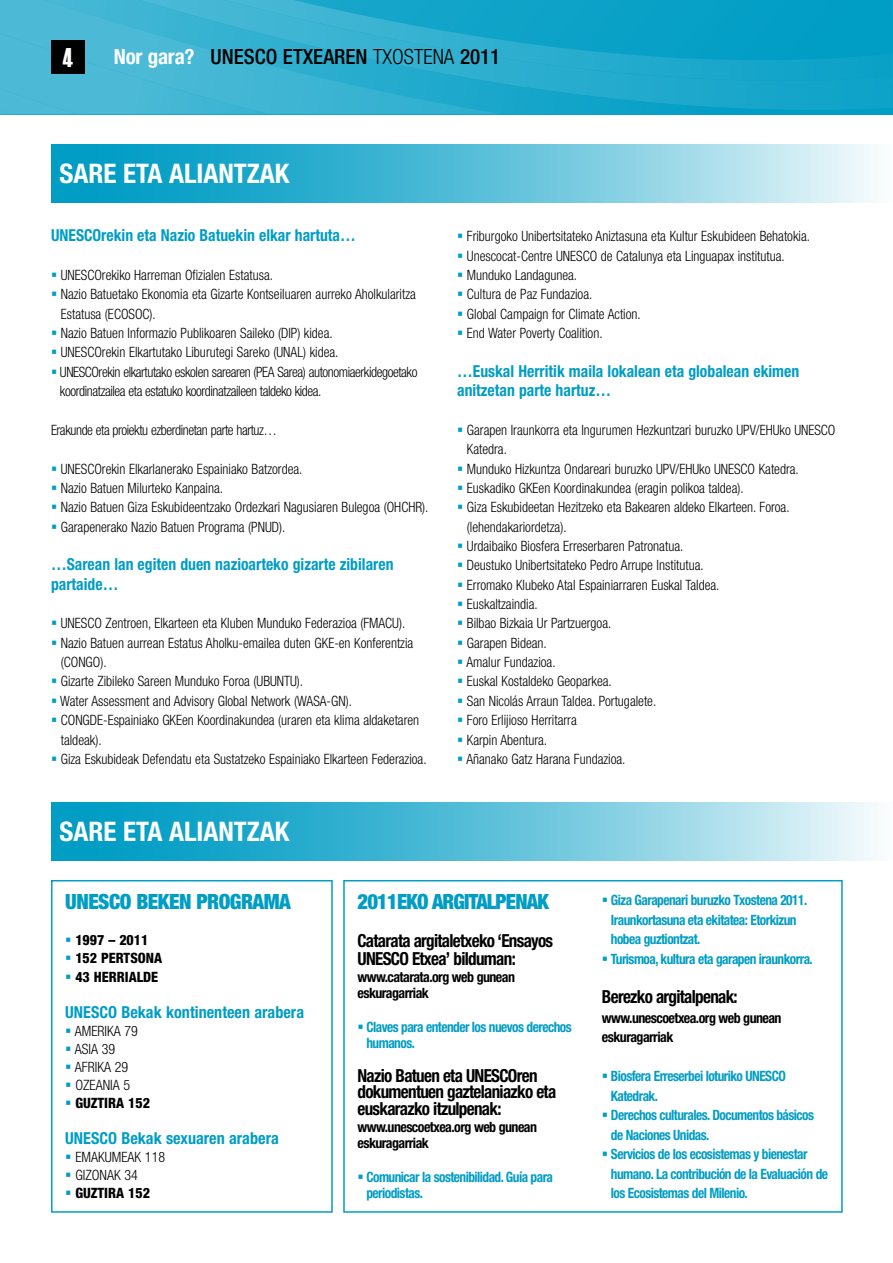
<style>
.page{position:relative;width:893px;height:1263px;background:#fff}
.page>*{position:absolute;margin:0;border:0;box-sizing:border-box;transform-origin:0 0}
.t1{font:700 condensed 27px "Helvetica Neue LT Std";color:#fff}
.t2{font:27px "Haettenschweiler";color:#fff;scale:.85 1}
.t3{font:900 condensed 21px "Helvetica Neue LT Std";letter-spacing:-.025em;color:#009dc5}
.t4{font:500 condensed 21px "Helvetica Neue LT Std";color:#000}
.t5{font:700 condensed 18px/16.6px "Helvetica Neue LT Std";letter-spacing:-.04em;color:#000;scale:.95 1}
.t6{font:700 condensed 16.5px/19.4px "Helvetica Neue LT Std";color:#009dc5;scale:.95 1}
.t7{font:700 condensed 16.5px "Helvetica Neue LT Std";color:#009dc5}
.t8{font:300 condensed 14.25px/19.4px "Helvetica Neue LT Std";color:#000;scale:.95 1}
.t9{font:700 condensed 14.25px/19.5px "Helvetica Neue LT Std";letter-spacing:-.04em;color:#009dc5;scale:.94 1}
.t10{font:300 condensed 14.25px/19.4px "Helvetica Neue LT Std";letter-spacing:-.03em;color:#000;scale:.95 1}
.t11{font:700 condensed 14.25px/16.6px "Helvetica Neue LT Std";letter-spacing:-.04em;color:#000}
.t12{font:300 condensed 14.25px "Helvetica Neue LT Std";color:#000}
.t13{font:800 condensed 14.25px "Helvetica Neue LT Std";color:#000}
.s1{font-weight:700;color:#fff}
.s2{font-weight:300}
.s3{color:#009dc5}
</style>
<div class="page">
<svg style="left:51px;top:145px;width:826px;height:58px;background:#5fc1da"></svg>
<svg style="left:51px;top:802px;width:826px;height:59px;background:#5fc1da"></svg>
<svg style="left:45px;top:0;width:848px;height:115px;background:#0fa3c8"></svg>
<svg style="left:0;top:0;width:501px;height:114px;background:#32b0d0"></svg>
<svg style="left:0;top:33px;width:267px;height:81px;background:#46b8d4"></svg>
<svg style="left:892px;top:0;width:1px;height:114px"></svg>
<div style="left:51px;top:40px;width:34px;height:34px;background:#000"></div>
<div style="left:343px;top:880px;width:500px;height:333px;border:2px solid #009dc5"></div>
<div style="left:51px;top:880px;width:282px;height:333px;border:2px solid #009dc5"></div>
<h1 class="t2" style="left:63px;top:39px;width:13px">4</h1>
<h2 class="t4" style="left:114px;top:44px;width:388px"><span class="s1">Nor gara?</span> UNESCO ETXEAREN <span class="s2">TXOSTENA</span> 2011</h2>
<h1 class="t1" style="left:60px;top:157px;width:231px">Sare eta aliantzak</h1>
<p class="t6" style="left:51px;top:226px;width:322px">UNESCOrekin eta Nazio Batuekin elkar hartuta…</p>
<p class="t8" style="left:51px;top:265px;width:235px"><span class="s3">▪</span> UNESCOrekiko Harreman Ofizialen Estatusa.</p>
<p class="t8" style="left:61px;top:285px;width:375px;text-indent:-10px"><span class="s3">▪</span> Nazio Batuetako Ekonomia eta Gizarte Kontseiluaren aurreko Aholkularitza<br>Estatusa (ECOSOC).</p>
<p class="t8" style="left:51px;top:323px;width:298px"><span class="s3">▪</span> Nazio Batuen Informazio Publikoaren Saileko (DIP) kidea.</p>
<p class="t8" style="left:51px;top:343px;width:304px"><span class="s3">▪</span> UNESCOrekin Elkartutako Liburutegi Sareko (UNAL) kidea.</p>
<p class="t10" style="left:60px;top:362px;width:378px;text-indent:-9px"><span class="s3">▪</span> UNESCOrekin elkartutako eskolen sarearen (PEA Sarea) autonomiaerkidegoetako koordinatzailea eta estatuko koordinatzaileen taldeko kidea.</p>
<p class="t10" style="left:51px;top:420px;width:239px">Erakunde eta proiektu ezberdinetan parte hartuz…</p>
<p class="t8" style="left:51px;top:459px;width:266px"><span class="s3">▪</span> UNESCOrekin Elkarlanerako Espainiako Batzordea.</p>
<p class="t8" style="left:51px;top:478px;width:183px"><span class="s3">▪</span> Nazio Batuen Milurteko Kanpaina.</p>
<p class="t8" style="left:51px;top:497px;width:399px"><span class="s3">▪</span> Nazio Batuen Giza Eskubideentzako Ordezkari Nagusiaren Bulegoa (OHCHR).</p>
<p class="t8" style="left:51px;top:517px;width:248px"><span class="s3">▪</span> Garapenerako Nazio Batuen Programa (PNUD).</p>
<p class="t6" style="left:51px;top:555px;width:362px">…Sarean lan egiten duen nazioarteko gizarte zibilaren partaide…</p>
<p class="t8" style="left:51px;top:613px;width:374px"><span class="s3">▪</span> UNESCO Zentroen, Elkarteen eta Kluben Munduko Federazioa (FMACU).</p>
<p class="t8" style="left:61px;top:633px;width:373px;text-indent:-10px"><span class="s3">▪</span> Nazio Batuen aurrean Estatus Aholku-emailea duten GKE-en Konferentzia (CONGO).</p>
<p class="t8" style="left:51px;top:672px;width:267px"><span class="s3">▪</span> Gizarte Zibileko Sareen Munduko Foroa (UBUNTU).</p>
<p class="t8" style="left:51px;top:691px;width:318px"><span class="s3">▪</span> Water Assessment and Advisory Global Network (WASA-GN).</p>
<p class="t8" style="left:61px;top:710px;width:379px;text-indent:-10px"><span class="s3">▪</span> CONGDE-Espainiako GKEen Koordinakundea (uraren eta klima aldaketaren taldeak).</p>
<p class="t8" style="left:51px;top:749px;width:397px"><span class="s3">▪</span> Giza Eskubideak Defendatu eta Sustatzeko Espainiako Elkarteen Federazioa.</p>
<h1 class="t1" style="left:60px;top:815px;width:231px">Sare eta aliantzak</h1>
<p class="t8" style="left:457px;top:227px;width:373px"><span class="s3">▪</span> Friburgoko Unibertsitateko Aniztasuna eta Kultur Eskubideen Behatokia.</p>
<p class="t8" style="left:457px;top:246px;width:346px"><span class="s3">▪</span> Unescocat-Centre UNESCO de Catalunya eta Linguapax institutua.</p>
<p class="t8" style="left:457px;top:265px;width:128px"><span class="s3">▪</span> Munduko Landagunea.</p>
<p class="t8" style="left:457px;top:285px;width:144px"><span class="s3">▪</span> Cultura de Paz Fundazioa.</p>
<p class="t8" style="left:457px;top:304px;width:195px"><span class="s3">▪</span> Global Campaign for Climate Action.</p>
<p class="t8" style="left:457px;top:323px;width:155px"><span class="s3">▪</span> End Water Poverty Coalition.</p>
<p class="t6" style="left:457px;top:361px;width:362px">…Euskal Herritik maila lokalean eta globalean ekimen anitzetan parte hartuz…</p>
<p class="t8" style="left:467px;top:420px;width:389px;text-indent:-10px"><span class="s3">▪</span> Garapen Iraunkorra eta Ingurumen Hezkuntzari buruzko UPV/EHUko UNESCO<br>Katedra.</p>
<p class="t8" style="left:457px;top:459px;width:361px"><span class="s3">▪</span> Munduko Hizkuntza Ondareari buruzko UPV/EHUko UNESCO Katedra.</p>
<p class="t8" style="left:457px;top:478px;width:303px"><span class="s3">▪</span> Euskadiko GKEen Koordinakundea (eragin polikoa taldea).</p>
<p class="t8" style="left:467px;top:497px;width:341px;text-indent:-10px"><span class="s3">▪</span> Giza Eskubideetan Hezitzeko eta Bakearen aldeko Elkarteen. Foroa. (lehendakariordetza).</p>
<p class="t8" style="left:457px;top:536px;width:240px"><span class="s3">▪</span> Urdaibaiko Biosfera Erreserbaren Patronatua.</p>
<p class="t8" style="left:457px;top:555px;width:261px"><span class="s3">▪</span> Deustuko Unibertsitateko Pedro Arrupe Institutua.</p>
<p class="t8" style="left:457px;top:575px;width:278px"><span class="s3">▪</span> Erromako Klubeko Atal Espainiarraren Euskal Taldea.</p>
<p class="t8" style="left:457px;top:594px;width:86px"><span class="s3">▪</span> Euskaltzaindia.</p>
<p class="t8" style="left:457px;top:614px;width:164px"><span class="s3">▪</span> Bilbao Bizkaia Ur Partzuergoa.</p>
<p class="t8" style="left:457px;top:633px;width:96px"><span class="s3">▪</span> Garapen Bidean.</p>
<p class="t8" style="left:457px;top:652px;width:105px"><span class="s3">▪</span> Amalur Fundazioa.</p>
<p class="t8" style="left:457px;top:672px;width:164px"><span class="s3">▪</span> Euskal Kostaldeko Geoparkea.</p>
<p class="t8" style="left:457px;top:691px;width:211px"><span class="s3">▪</span> San Nicolás Arraun Taldea. Portugalete.</p>
<p class="t8" style="left:457px;top:710px;width:127px"><span class="s3">▪</span> Foro Erlijioso Herritarra</p>
<p class="t8" style="left:457px;top:730px;width:96px"><span class="s3">▪</span> Karpin Abentura.</p>
<p class="t8" style="left:457px;top:749px;width:179px"><span class="s3">▪</span> Añanako Gatz Harana Fundazioa.</p>
<h2 class="t3" style="left:65px;top:889px;width:12px">UNES</h2>
<h2 class="t3" style="left:109px;top:889px;width:183px">CO BEKEN PROGRAMA</h2>
<p class="t13" style="left:65px;top:931px;width:85px"><span class="s3">▪</span> 1997 – 2011</p>
<p class="t13" style="left:65px;top:949px;width:98px"><span class="s3">▪</span> 152 PERTSONA</p>
<p class="t13" style="left:65px;top:968px;width:94px"><span class="s3">▪</span> 43 HERRIALDE</p>
<p class="t7" style="left:65px;top:1002px;width:240px">UNESCO Bekak kontinenteen arabera</p>
<p class="t12" style="left:65px;top:1022px;width:74px"><span class="s3">▪</span> AMERIKA 79</p>
<p class="t12" style="left:65px;top:1040px;width:51px"><span class="s3">▪</span> ASIA 39</p>
<p class="t12" style="left:65px;top:1059px;width:64px"><span class="s3">▪</span> AFRIKA 29</p>
<p class="t12" style="left:65px;top:1077px;width:66px"><span class="s3">▪</span> OZEANIA 5</p>
<p class="t13" style="left:65px;top:1094px;width:86px"><span class="s3">▪</span> GUZTIRA 152</p>
<p class="t7" style="left:65px;top:1128px;width:215px">UNESCO Bekak sexuaren arabera</p>
<p class="t12" style="left:65px;top:1149px;width:101px"><span class="s3">▪</span> EMAKUMEAK 118</p>
<p class="t12" style="left:65px;top:1167px;width:74px"><span class="s3">▪</span> GIZONAK 34</p>
<p class="t13" style="left:65px;top:1184px;width:86px"><span class="s3">▪</span> GUZTIRA 152</p>
<h2 class="t3" style="left:357px;top:889px;width:150px">2011EKO ARGITALPENAK</h2>
<p class="t5" style="left:357px;top:931px;width:208px;line-height:18.1px">Catarata argitaletxeko ‘Ensayos<br>UNESCO Etxea’ bilduman:</p>
<p class="t11" style="left:357px;top:968px;width:159px">www.catarata.org web gunean eskuragarriak</p>
<p class="t9" style="left:366px;top:1018px;width:220px;line-height:16.6px;text-indent:-9px">▪ Claves para entender los nuevos derechos humanos.</p>
<p class="t5" style="left:357px;top:1067px;width:211px">Nazio Batuen eta UNESCOren dokumentuen gaztelaniazko eta euskarazko itzulpenak:</p>
<p class="t11" style="left:357px;top:1118px;width:181px">www.unescoetxea.org web gunean eskuragarriak</p>
<p class="t9" style="left:366px;top:1168px;width:200px;line-height:16.6px;text-indent:-9px">▪ Comunicar la sostenibilidad. Guía para periodistas.</p>
<p class="t9" style="left:611px;top:890px;width:210px;text-indent:-9px">▪ Giza Garapenari buruzko Txostena 2011.<br>Iraunkortasuna eta ekitatea: Etorkizun hobea guztiontzat.</p>
<p class="t9" style="left:602px;top:949px;width:226px">▪ Turismoa, kultura eta garapen iraunkorra.</p>
<p class="t5" style="left:602px;top:988px;width:144px">Berezko argitalpenak:</p>
<p class="t11" style="left:602px;top:1007px;width:181px;line-height:19.5px">www.unescoetxea.org web gunean eskuragarriak</p>
<p class="t9" style="left:611px;top:1066px;width:187px;text-indent:-9px">▪ Biosfera Erreserbei loturiko UNESCO<br>Katedrak.</p>
<p class="t9" style="left:611px;top:1105px;width:218px;text-indent:-9px">▪ Derechos culturales. Documentos básicos de Naciones Unidas.</p>
<p class="t9" style="left:611px;top:1144px;width:232px;text-indent:-9px">▪ Servicios de los ecosistemas y bienestar humano. La contribución de la Evaluación de los Ecosistemas del Milenio.</p>
</div>
